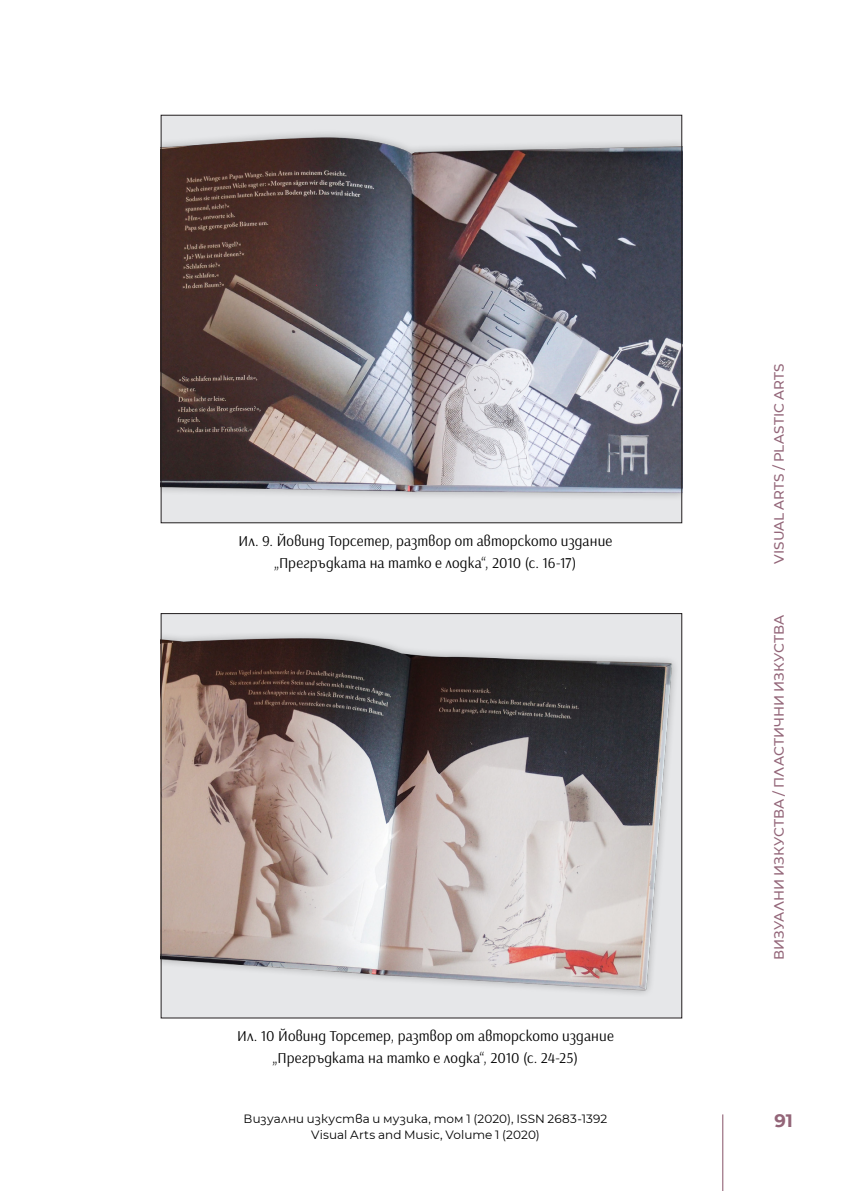
<style>
.page{position:relative;width:851px;height:1191px;background:#fff}
.page>*{position:absolute;margin:0;border:0;box-sizing:border-box;transform-origin:0 0}
.t1{font:700 18px "Montserrat";color:#936578}
.t2{font:15px/22.5px "Arsenal";letter-spacing:.01em;color:#000;text-align:center}
.t3{font:500 13.5px "Montserrat";color:#936578}
.t4{font:12px/15.8px "Montserrat";letter-spacing:.01em;color:#000;text-align:center}
</style>
<div class="page">
<hr style="left:722px;top:1114px;width:1px;height:77px;background:#936578">
<div style="left:161px;top:115px;width:520px;height:408px;background:#e6e7e9"></div>
<img style="left:163px;top:133px;width:517px;height:364px">
<img style="left:163px;top:615px;width:517px;height:401px">
<p class="t2" style="left:238px;top:529px;width:375px">Ил. 9. Йовинд Торсетер, разтвор от авторското издание „Прегръдката на татко е лодка“, 2010 (с. 16-17)</p>
<p class="t2" style="left:237px;top:1024px;width:378px">Ил. 10 Йовинд Торсетер, разтвор от авторското издание „Прегръдката на татко е лодка“, 2010 (с. 24-25)</p>
<p class="t4" style="left:243px;top:1110px;width:365px">Визуални изкуства и музика, том 1 (2020), ISSN 2683-1392<br>Visual Arts and Music, Volume 1 (2020)</p>
<p class="t3" style="left:769px;top:563px;width:202px;rotate:-90deg">VISUAL ARTS / PLASTIC ARTS</p>
<p class="t3" style="left:769px;top:959px;width:346px;rotate:-90deg">ВИЗУАЛНИ ИЗКУСТВА / ПЛАСТИЧНИ ИЗКУСТВА</p>
<p class="t1" style="left:774px;top:1107px;width:20px">91</p>
</div>
